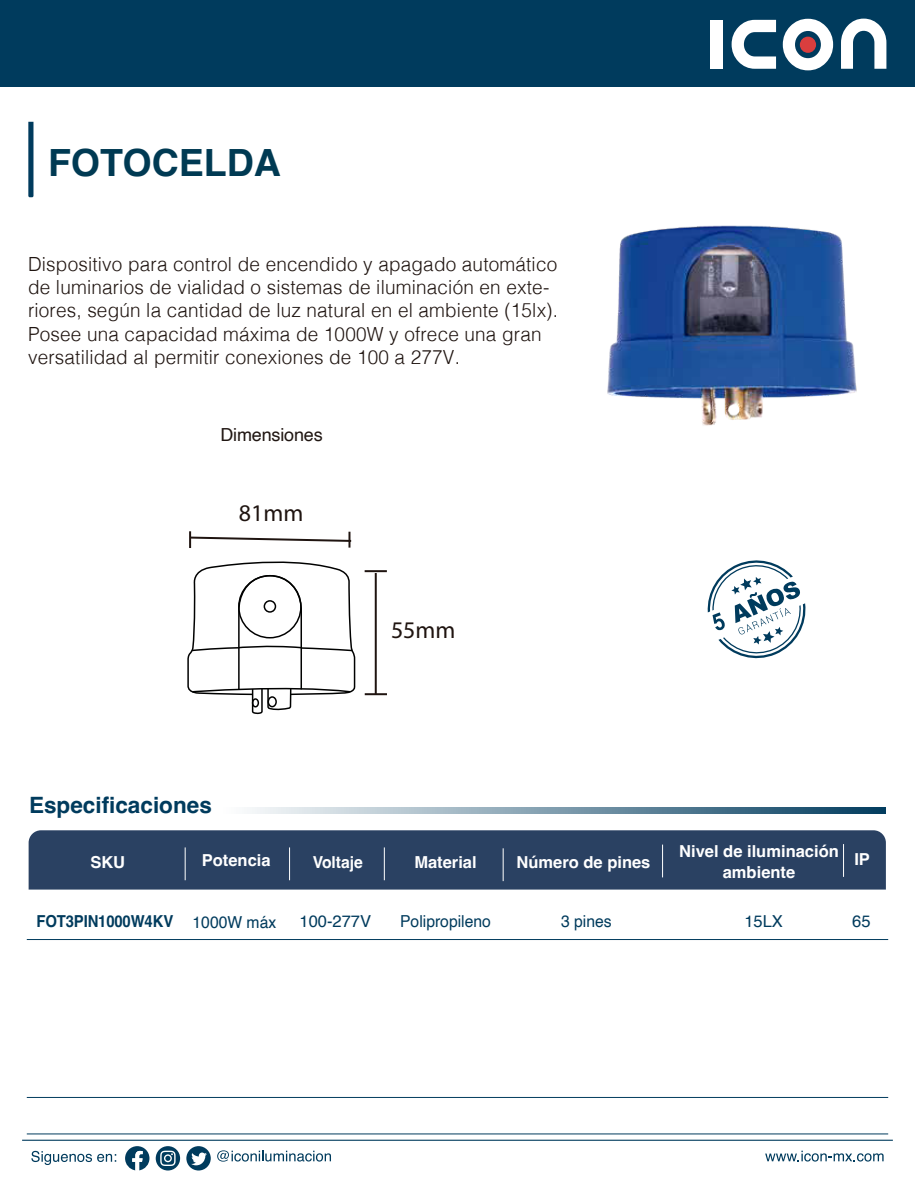
<style>
.page{position:relative;width:915px;height:1191px;background:#fff}
.page>*{position:absolute;margin:0;border:0;box-sizing:border-box;transform-origin:0 0}
.t1{font:700 37.5px "Helvetica";color:#003a53}
.t2{font:24px "Myriad Pro";color:#1f1410}
.t3{font:700 22.5px "Helvetica";color:#003b5d}
.t4{font:300 19.5px/23.4px "Helvetica";letter-spacing:.01em;color:#1f1410}
.t5{font:18px "Helvetica";letter-spacing:-.01em;color:#201612}
.t6{font:700 16.5px/21.6px "Helvetica";color:#fff;text-align:center}
.t7{font:16.5px "Helvetica";color:#003b5d;scale:.95 1}
.t8{font:700 16.5px "Helvetica";letter-spacing:-.01em;color:#003b5d;scale:.9 1}
.t9{font:16.5px "Helvetica";color:#003b5d}
.t10{font:700 16.5px "Helvetica";color:#fff;scale:.95 1}
</style>
<div class="page">
<hr style="left:22px;top:1139px;width:870px;height:1px;background:#003b5d">
<svg style="left:765px;top:1150px;width:118px;height:11px"></svg>
<svg style="left:31px;top:1150px;width:85px;height:15px"></svg>
<svg style="left:217px;top:1150px;width:114px;height:11px"></svg>
<div style="left:156px;top:1146px;width:24px;height:24px;background:#003b5d;border-radius:50%"></div>
<svg style="left:160px;top:1150px;width:15px;height:16px"></svg>
<div style="left:186px;top:1146px;width:25px;height:24px;background:#003b5d;border-radius:50%"></div>
<svg style="left:191px;top:1152px;width:16px;height:13px"></svg>
<svg style="left:125px;top:1146px;width:24px;height:24px"></svg>
<div style="left:0;top:0;width:914px;height:87px;background:#003b5d"></div>
<div style="left:709px;top:20px;width:13px;height:49px;background:#fff"></div>
<svg style="left:731px;top:20px;width:44px;height:49px"></svg>
<svg style="left:782px;top:19px;width:50px;height:51px"></svg>
<svg style="left:841px;top:19px;width:45px;height:50px"></svg>
<div style="left:799px;top:37px;width:16px;height:16px;background:#da3e3e;border-radius:50%"></div>
<svg style="left:28px;top:122px;width:5px;height:75px"></svg>
<hr style="left:27px;top:939px;width:860px;height:1px;background:#003b5d">
<div style="left:29px;top:830px;width:856px;height:59px;background:#2a4162"></div>
<svg style="left:250px;top:807px;width:635px;height:6px"></svg>
<hr style="left:842px;top:844px;width:1px;height:33px;background:#fff">
<hr style="left:661px;top:844px;width:1px;height:33px;background:#fff">
<hr style="left:185px;top:847px;width:1px;height:33px;background:#fff">
<hr style="left:289px;top:847px;width:1px;height:33px;background:#fff">
<hr style="left:384px;top:847px;width:1px;height:33px;background:#fff">
<hr style="left:502px;top:848px;width:1px;height:33px;background:#fff">
<hr style="left:27px;top:1097px;width:860px;height:1px;background:#003b5d">
<hr style="left:27px;top:1133px;width:860px;height:1px;background:#003b5d">
<svg style="left:707px;top:560px;width:99px;height:99px"></svg>
<hr style="left:374px;top:573px;width:2px;height:121px;background:#1f1410">
<hr style="left:364px;top:570px;width:23px;height:2px;background:#1f1410">
<hr style="left:364px;top:693px;width:23px;height:2px;background:#1f1410">
<svg style="left:187px;top:531px;width:169px;height:160px"></svg>
<svg style="left:190px;top:574px;width:163px;height:141px"></svg>
<div style="left:252px;top:698px;width:7px;height:9px;border:1px solid #000100;border-radius:50%"></div>
<div style="left:267px;top:696px;width:10px;height:11px;border:1px solid #000100;border-radius:50%"></div>
<div style="left:263px;top:600px;width:13px;height:12px;border:1px solid #000100;border-radius:50%"></div>
<img style="left:607px;top:225px;width:250px;height:201px">
<h1 class="t1" style="left:48px;top:140px;width:234px">FOTOCELDA</h1>
<p class="t4" style="left:28px;top:250px;width:531px">Dispositivo para control de encendido y apagado automático de luminarios de vialidad o sistemas de iluminación en exte&shy;riores, según la cantidad de luz natural en el ambiente (15lx).<br>Posee una capacidad máxima de 1000W y ofrece una gran versatilidad al permitir conexiones de 100 a 277V.</p>
<p class="t5" style="left:220px;top:421px;width:104px">Dimensiones</p>
<p class="t2" style="left:239px;top:498px;width:66px">81mm</p>
<p class="t2" style="left:391px;top:615px;width:66px">55mm</p>
<p class="t3" style="left:29px;top:791px;width:184px">Especificaciones</p>
<p class="t6" style="left:90px;top:852px;width:36px">SKU</p>
<p class="t6" style="left:202px;top:851px;width:70px">Potencia</p>
<p class="t10" style="left:312px;top:851px;width:54px">Voltaje</p>
<p class="t6" style="left:414px;top:852px;width:64px">Material</p>
<p class="t6" style="left:516px;top:852px;width:135px">Número de pines</p>
<p class="t6" style="left:679px;top:842px;width:161px">Nivel de iluminación ambiente</p>
<p class="t6" style="left:854px;top:850px;width:17px">IP</p>
<p class="t8" style="left:36px;top:911px;width:153px">FOT3PIN1000W4KV</p>
<p class="t7" style="left:192px;top:909px;width:90px">1000W máx</p>
<p class="t9" style="left:299px;top:908px;width:73px">100-277V</p>
<p class="t7" style="left:400px;top:908px;width:97px">Polipropileno</p>
<p class="t7" style="left:561px;top:908px;width:55px">3 pines</p>
<p class="t9" style="left:744px;top:908px;width:40px">15LX</p>
<p class="t9" style="left:851px;top:908px;width:20px">65</p>
</div>
